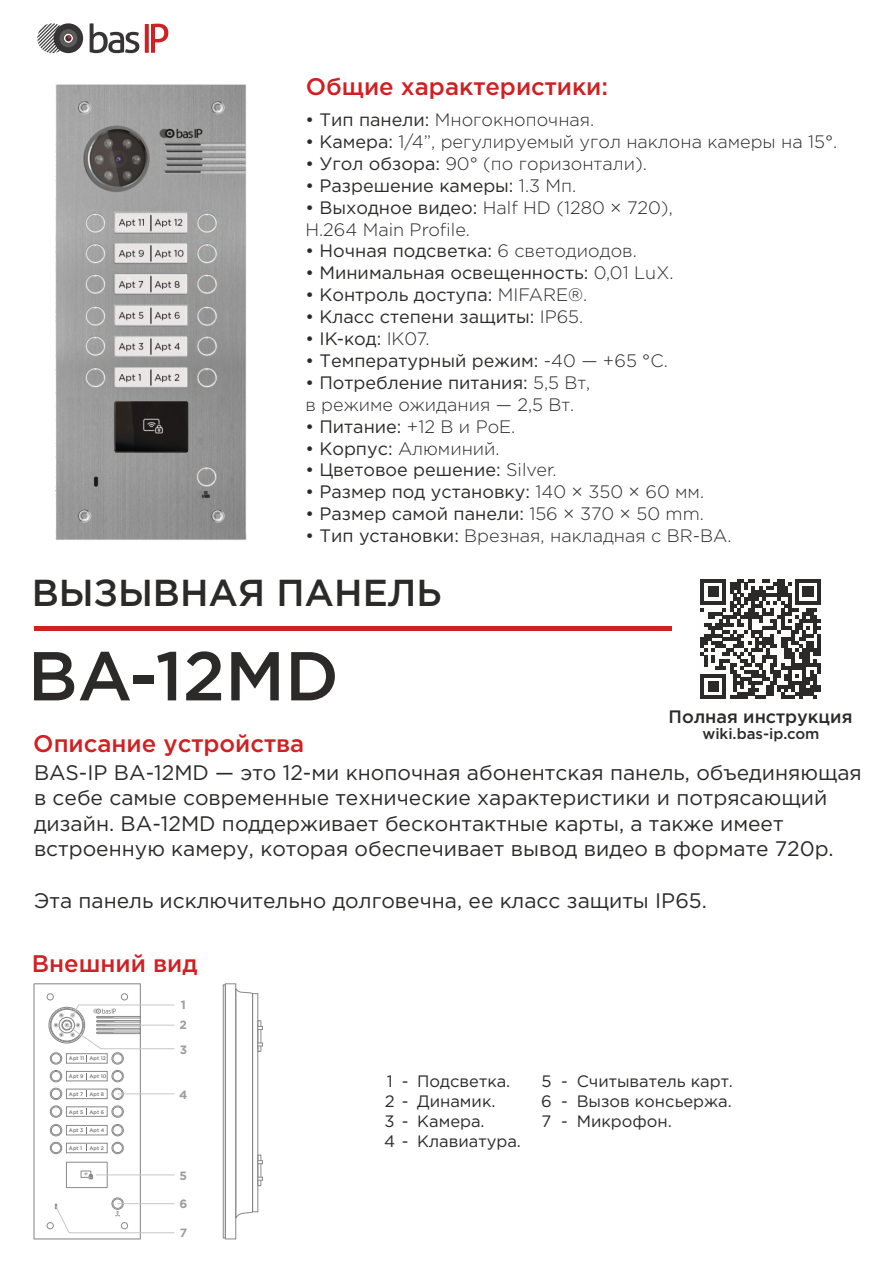
<style>
.page{position:relative;width:893px;height:1263px;background:#fff}
.page>*{position:absolute;margin:0;border:0;box-sizing:border-box;transform-origin:0 0}
.t1{font:500 69px "Gotham Pro";color:#2b2a29}
.t2{font:500 37.5px "Gotham Pro";color:#2b2a29}
.t3{font:500 24px "Gotham Pro";color:#d12023}
.t4{font:21px/25.5px "Gotham Pro";color:#2b2a29}
.t5{font:18px "Gotham Pro";color:#2b2a29}
.t6{font:300 18px/21.8px "Gotham Pro";color:#2b2a29}
.t7{font:500 18px "Gotham Pro";color:#2b2a29}
.t8{font:16.5px/20.1px "Gotham Pro";color:#2b2a29;text-align:justify}
.t9{font:500 15px "Gotham Pro";color:#2b2a29}
.t10{font:700 12px/20.2px "Gotham Pro";color:#9d9e9e}
.t11{font:500 5.25px "Gotham Pro";color:#727271}
.s1{font-weight:400}
.s2{font-weight:300}
</style>
<div class="page">
<svg style="left:90px;top:23px;width:49px;height:30px"></svg>
<svg style="left:145px;top:24px;width:23px;height:29px"></svg>
<svg style="left:37px;top:23px;width:46px;height:30px"></svg>
<hr style="left:34px;top:627px;width:638px;height:4px;background:#d12023">
<svg style="left:700px;top:579px;width:121px;height:120px"></svg>
<img style="left:55px;top:84px;width:192px;height:456px">
<img style="left:114px;top:401px;width:74px;height:52px;border-radius:2px">
<svg style="left:222px;top:984px;width:4px;height:255px"></svg>
<svg style="left:235px;top:986px;width:28px;height:235px"></svg>
<div style="left:33px;top:983px;width:108px;height:256px;border:1px solid #898989"></div>
<div style="left:47px;top:993px;width:7px;height:7px;border:1px solid #898989;border-radius:50%"></div>
<div style="left:121px;top:993px;width:7px;height:7px;border:1px solid #898989;border-radius:50%"></div>
<div style="left:47px;top:1222px;width:7px;height:7px;border:1px solid #898989;border-radius:50%"></div>
<div style="left:51px;top:1107px;width:10px;height:9px;border:1px solid #898989;border-radius:50%"></div>
<div style="left:50px;top:1106px;width:12px;height:11px;border:1px solid #898989;border-radius:50%"></div>
<div style="left:51px;top:1125px;width:10px;height:10px;border:1px solid #898989;border-radius:50%"></div>
<div style="left:50px;top:1124px;width:12px;height:12px;border:1px solid #898989;border-radius:50%"></div>
<div style="left:51px;top:1143px;width:10px;height:10px;border:1px solid #898989;border-radius:50%"></div>
<div style="left:50px;top:1142px;width:12px;height:12px;border:1px solid #898989;border-radius:50%"></div>
<div style="left:51px;top:1089px;width:10px;height:10px;border:1px solid #898989;border-radius:50%"></div>
<div style="left:50px;top:1088px;width:12px;height:12px;border:1px solid #898989;border-radius:50%"></div>
<div style="left:113px;top:1089px;width:10px;height:10px;border:1px solid #898989;border-radius:50%"></div>
<div style="left:112px;top:1088px;width:12px;height:12px;border:1px solid #898989;border-radius:50%"></div>
<div style="left:113px;top:1107px;width:10px;height:9px;border:1px solid #898989;border-radius:50%"></div>
<div style="left:112px;top:1106px;width:12px;height:11px;border:1px solid #898989;border-radius:50%"></div>
<div style="left:113px;top:1125px;width:10px;height:10px;border:1px solid #898989;border-radius:50%"></div>
<div style="left:112px;top:1124px;width:12px;height:12px;border:1px solid #898989;border-radius:50%"></div>
<div style="left:113px;top:1143px;width:10px;height:10px;border:1px solid #898989;border-radius:50%"></div>
<div style="left:112px;top:1142px;width:12px;height:12px;border:1px solid #898989;border-radius:50%"></div>
<div style="left:113px;top:1199px;width:10px;height:9px;border:1px solid #898989;border-radius:50%"></div>
<div style="left:112px;top:1198px;width:12px;height:11px;border:1px solid #898989;border-radius:50%"></div>
<div style="left:66px;top:1089px;width:41px;height:10px;border:1px solid #898989"></div>
<div style="left:66px;top:1106px;width:41px;height:10px;border:1px solid #898989"></div>
<div style="left:66px;top:1125px;width:41px;height:10px;border:1px solid #898989"></div>
<div style="left:66px;top:1143px;width:41px;height:10px;border:1px solid #898989"></div>
<div style="left:66px;top:1162px;width:41px;height:26px;border:1px solid #898989"></div>
<div style="left:48px;top:1007px;width:37px;height:36px;border:1px solid #898989;border-radius:50%"></div>
<div style="left:50px;top:1008px;width:34px;height:34px;border:1px solid #898989;border-radius:50%"></div>
<div style="left:51px;top:1009px;width:32px;height:32px;border:1px solid #898989;border-radius:50%"></div>
<svg style="left:81px;top:1170px;width:12px;height:9px"></svg>
<div style="left:51px;top:1071px;width:10px;height:10px;border:1px solid #898989;border-radius:50%"></div>
<div style="left:50px;top:1070px;width:12px;height:12px;border:1px solid #898989;border-radius:50%"></div>
<div style="left:51px;top:1053px;width:10px;height:10px;border:1px solid #898989;border-radius:50%"></div>
<div style="left:50px;top:1052px;width:12px;height:12px;border:1px solid #898989;border-radius:50%"></div>
<div style="left:113px;top:1053px;width:10px;height:10px;border:1px solid #898989;border-radius:50%"></div>
<div style="left:112px;top:1052px;width:12px;height:12px;border:1px solid #898989;border-radius:50%"></div>
<div style="left:113px;top:1071px;width:10px;height:10px;border:1px solid #898989;border-radius:50%"></div>
<div style="left:112px;top:1070px;width:12px;height:12px;border:1px solid #898989;border-radius:50%"></div>
<div style="left:66px;top:1053px;width:41px;height:10px;border:1px solid #898989"></div>
<div style="left:66px;top:1071px;width:41px;height:10px;border:1px solid #898989"></div>
<svg style="left:54px;top:1004px;width:121px;height:45px"></svg>
<hr style="left:118px;top:1093px;width:56px;height:1px;background:#c5c6c6">
<hr style="left:96px;top:1175px;width:78px;height:1px;background:#c5c6c6">
<hr style="left:118px;top:1203px;width:56px;height:1px;background:#c5c6c6">
<svg style="left:55px;top:1204px;width:120px;height:29px"></svg>
<h3 class="t3" style="left:306px;top:78px;width:304px">Общие характеристики:</h3>
<p class="t6" style="left:305px;top:110px;width:290px"><span class="s1">• Тип панели:</span> Многокнопочная.</p>
<p class="t6" style="left:305px;top:132px;width:533px"><span class="s1">• Камера:</span> 1/4”, регулируемый угол наклона камеры на 15°.</p>
<p class="t6" style="left:305px;top:154px;width:343px"><span class="s1">• Угол обзора:</span> 90° (по горизонтали).</p>
<p class="t5" style="left:305px;top:179px;width:272px">• Разрешение камеры: <span class="s2">1.3 Мп.</span></p>
<p class="t6" style="left:305px;top:198px;width:369px"><span class="s1">• Выходное видео:</span> Half HD (1280 × 720),<br>H.264 Main Profile.</p>
<p class="t5" style="left:305px;top:244px;width:333px">• Ночная подсветка: <span class="s2">6 светодиодов.</span></p>
<p class="t5" style="left:305px;top:266px;width:370px">• Минимальная освещенность: <span class="s2">0,01 LuX.</span></p>
<p class="t5" style="left:305px;top:288px;width:283px">• Контроль доступа: <span class="s2">MIFARE®.</span></p>
<p class="t5" style="left:305px;top:310px;width:279px">• Класс степени защиты: <span class="s2">IP65.</span></p>
<p class="t5" style="left:305px;top:332px;width:126px">• IK-код: <span class="s2">IK07.</span></p>
<p class="t5" style="left:305px;top:354px;width:364px">• Температурный режим: <span class="s2">-40 — +65 °С.</span></p>
<p class="t6" style="left:305px;top:373px;width:287px"><span class="s1">• Потребление питания:</span> 5,5 Вт, в режиме ожидания — 2,5 Вт.</p>
<p class="t5" style="left:305px;top:419px;width:211px">• Питание: <span class="s2">+12 В и PoE.</span></p>
<p class="t6" style="left:305px;top:438px;width:196px"><span class="s1">• Корпус:</span> Алюминий.</p>
<p class="t5" style="left:305px;top:463px;width:253px">• Цветовое решение: <span class="s2">Silver.</span></p>
<p class="t5" style="left:305px;top:485px;width:400px">• Размер под установку: <span class="s2">140 × 350 × 60 мм.</span></p>
<p class="t5" style="left:305px;top:507px;width:400px">• Размер самой панели: <span class="s2">156 × 370 × 50 mm.</span></p>
<p class="t6" style="left:305px;top:526px;width:428px"><span class="s1">• Тип установки:</span> Врезная, накладная с BR-BA.</p>
<h2 class="t2" style="left:32px;top:578px;width:412px">ВЫЗЫВНАЯ ПАНЕЛЬ</h2>
<h1 class="t1" style="left:28px;top:650px;width:313px">BA-12MD</h1>
<p class="t7" style="left:669px;top:710px;width:185px">Полная инструкция</p>
<h3 class="t3" style="left:33px;top:734px;width:273px">Описание устройства</h3>
<p class="t9" style="left:702px;top:728px;width:119px">wiki.bas-ip.com</p>
<p class="t4" style="left:34px;top:761px;width:829px">BAS-IP BA-12MD — это 12-ми кнопочная абонентская панель, объединяющая в себе самые современные технические характеристики и потрясающий дизайн. BA-12MD поддерживает бесконтактные карты, а также имеет встроенную камеру, которая обеспечивает вывод видео в формате 720p.</p>
<p class="t4" style="left:34px;top:889px;width:674px">Эта панель исключительно долговечна, ее класс защиты IP65.</p>
<h3 class="t3" style="left:32px;top:955px;width:167px">Внешний вид</h3>
<p class="t11" style="left:69px;top:1056px;width:38px">Apt 11 Apt 12</p>
<p class="t11" style="left:69px;top:1074px;width:39px">Apt 9 Apt 10</p>
<p class="t11" style="left:69px;top:1092px;width:36px">Apt 7 Apt 8</p>
<p class="t11" style="left:69px;top:1110px;width:37px">Apt 5 Apt 6</p>
<p class="t11" style="left:69px;top:1128px;width:37px">Apt 3 Apt 4</p>
<p class="t11" style="left:69px;top:1146px;width:15px">Apt 1</p>
<p class="t11" style="left:89px;top:1146px;width:16px">Apt 2</p>
<p class="t10" style="left:180px;top:996px;width:9px">1<br>2</p>
<p class="t10" style="left:180px;top:1040px;width:9px">3</p>
<p class="t10" style="left:179px;top:1085px;width:10px">4</p>
<p class="t10" style="left:180px;top:1166px;width:9px">5</p>
<p class="t10" style="left:179px;top:1194px;width:9px">6</p>
<p class="t10" style="left:180px;top:1223px;width:9px">7</p>
<p class="t8" style="left:384px;top:1072px;width:26px;text-align:left">1<br>2 -<br>3 -<br>4 -</p>
<p class="t8" style="left:541px;top:1072px;width:12px">5<br>6<br>7</p>
<p class="t8" style="left:417px;top:1072px;width:105px;text-align:left">Подсветка.<br>Динамик.<br>Камера.<br>Клавиатура.</p>
<p class="t8" style="left:402px;top:1072px;width:8px">-</p>
<p class="t8" style="left:561px;top:1072px;width:8px">- - -</p>
<p class="t8" style="left:577px;top:1072px;width:158px">Считыватель карт.<br>Вызов консьержа.<br>Микрофон.</p>
</div>
